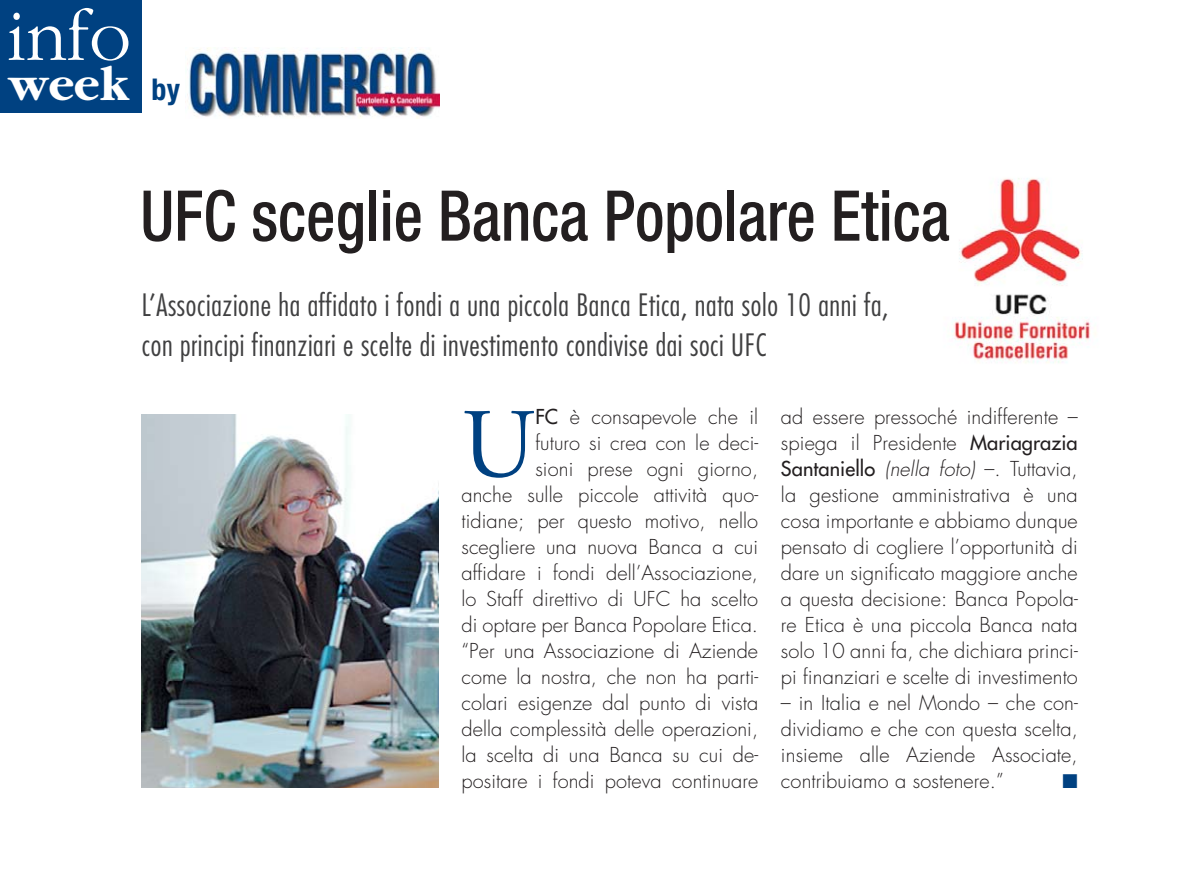
<style>
.page{position:relative;width:1189px;height:871px;background:#fff}
.page>*{position:absolute;margin:0;border:0;box-sizing:border-box;transform-origin:0 0}
.t1{font:98.4px "Adobe Garamond Pro";color:#004181}
.t2{font:300 73.8px "Garamond";color:#fff}
.t3{font:500 condensed 70px "Helvetica Neue";color:#231f20;scale:.9 1}
.t4{font:700 48.6px "Garamond";color:#fff}
.t5{font:300 condensed 30px/40px "Futura";letter-spacing:.02em;color:#404041}
.t6{font:700 condensed 30px "Helvetica Neue";color:#004181}
.t7{font:300 20px/26px "Futura";letter-spacing:.005em;color:#231f20;text-align:justify}
.t8{font:20px "Zapf Dingbats ITC";color:#004181}
.s1{font-weight:400}
.s2{font-style:italic}
</style>
<div class="page">
<div style="left:0;top:0;width:142px;height:113px;background:#004181"></div>
<img style="left:185px;top:48px;width:254px;height:70px">
<img style="left:952px;top:178px;width:138px;height:185px">
<hr style="left:0;top:870px;width:1188px;height:1px;background:#231f20">
<img style="left:142px;top:414px;width:296px;height:373px">
<h2 class="t2" style="left:6px;top:8px;width:126px">info</h2>
<h3 class="t4" style="left:9px;top:66px;width:121px">week</h3>
<h3 class="t6" style="left:151px;top:79px;width:30px">by</h3>
<h3 class="t3" style="left:140px;top:191px;width:900px">UFC sceglie Banca Popolare Etica</h3>
<h3 class="t5" style="left:142px;top:287px;width:748px">L’Associazione ha affidato i fondi a una piccola Banca Etica, nata solo 10 anni fa, con principi finanziari e scelte di investimento condivise dai soci UFC</h3>
<p class="t7" style="left:461px;top:405px;width:298px;text-align:right"><span class="s1">FC</span> è consapevole che il<br>futuro si crea con le deci-<br>sioni prese ogni giorno,<br>anche sulle piccole attività quo&shy;tidiane; per questo motivo, nello scegliere una nuova Banca a cui affidare i fondi dell’Associazione, lo Staff direttivo di UFC ha scelto di optare per Banca Popolare Etica. “Per una Associazione di Aziende come la nostra, che non ha parti&shy;colari esigenze dal punto di vista della complessità delle operazioni, la scelta di una Banca su cui de&shy;positare i fondi poteva continuare</p>
<p class="t7" style="left:780px;top:405px;width:298px">ad essere pressoché indifferente – spiega il Presidente <span class="s1">Mariagrazia Santaniello</span> <span class="s2">(nella foto)</span> –. Tuttavia, la gestione amministrativa è una cosa importante e abbiamo dunque pensato di cogliere l’opportunità di dare un significato maggiore anche a questa decisione: Banca Popola&shy;re Etica è una piccola Banca nata solo 10 anni fa, che dichiara princi&shy;pi finanziari e scelte di investimento</p>
<h1 class="t1" style="left:461px;top:405px;width:75px">U</h1>
<p class="t7" style="left:780px;top:691px;width:298px">– in Italia e nel Mondo – che con&shy;dividiamo e che con questa scelta, insieme alle Aziende Associate, contribuiamo a sostenere.”</p>
<p class="t8" style="left:1062px;top:771px;width:17px">■</p>
</div>
